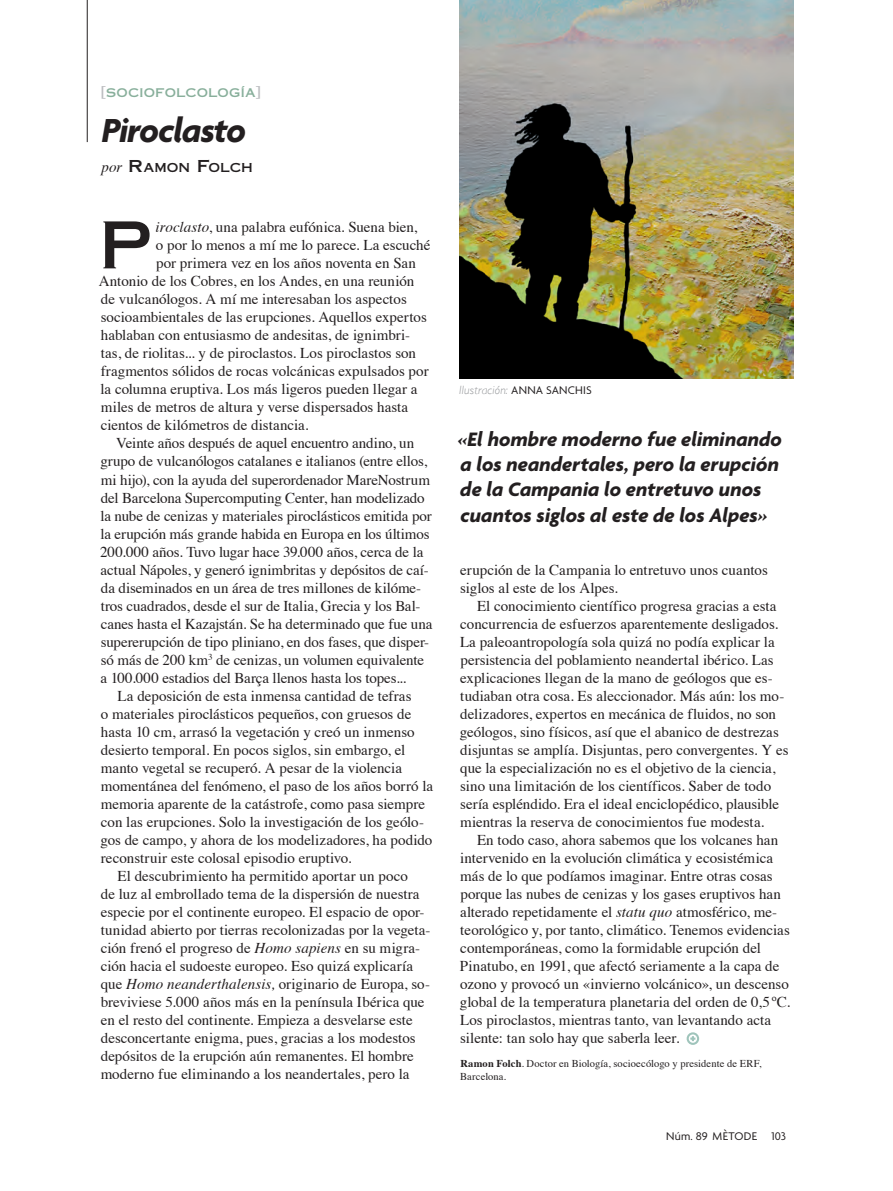
<style>
.page{position:relative;width:893px;height:1191px;background:#fff}
.page>*{position:absolute;margin:0;border:0;box-sizing:border-box;transform-origin:0 0}
.Text_caplletra{font:64.5px "Copperplate Thirty One AB";color:#231f20}
.t1{font:italic 700 36px "Agenda";letter-spacing:-.03em;color:#231f20}
.DESTACADO{font:italic 700 21px/25.2px "Agenda";color:#231f20}
.TEXT{font:15px/18px "Times";color:#231f20}
.Text_caplletra-2{font:15px "Times";color:#231f20}
.t2{font:12.3px "Copperplate Thirty One AB";color:#231f20}
.t3{font:italic 300 12px "Gill Sans";letter-spacing:.015em;color:#939598}
.SECCION{font:12px "Copperplate Thirty One AB";letter-spacing:.01em;color:#88af9b}
.t4{font:12px "Agenda";letter-spacing:.02em;color:#231f20}
.Firma{font:10.5px/13.5px "Times";letter-spacing:.01em;color:#231f20}
.s1{font-size:15px;color:#bcbdc0}
.s2{font-family:"Times";font-style:italic;font-size:15px}
.s3{font-size:16.5px}
.s4{font-style:italic}
.s5{font-family:"Agenda";font-weight:400;font-style:normal;color:#231f20}
.s6{font-weight:700}
</style>
<div class="page">
<div style="left:686px;top:1032px;width:13px;height:12px;border:2px solid #9fc4bb;border-radius:50%"></div>
<svg style="left:690px;top:1035px;width:5px;height:6px"></svg>
<hr style="left:87px;top:0;width:1px;height:142px;background:#231f20">
<img style="left:459px;top:0;width:334px;height:378px">
<p class="SECCION" style="left:100px;top:85px;width:162px"><span class="s1">[</span>SOCIOFOLCOLOGÍA<span class="s1">]</span></p>
<p class="t1" style="left:102px;top:108px;width:146px">Piroclasto</p>
<p class="t2" style="left:101px;top:160px;width:153px"><span class="s2">por</span> <span class="s3">R</span>AMON <span class="s3">F</span>OLCH</p>
<p class="Text_caplletra" style="left:98px;top:206px;width:55px">P</p>
<p class="Text_caplletra-2" style="left:156px;top:213px;width:263px"><span class="s4">iroclasto</span>, una palabra eufónica. Suena bien,</p>
<p class="Text_caplletra-2" style="left:156px;top:231px;width:276px">o por lo menos a mí me lo parece. La escuché</p>
<p class="Text_caplletra-2" style="left:156px;top:249px;width:261px">por primera vez en los años noventa en San</p>
<p class="Text_caplletra-2" style="left:99px;top:267px;width:317px">Antonio de los Cobres, en los Andes, en una reunión</p>
<p class="Text_caplletra-2" style="left:101px;top:285px;width:307px">de vulcanólogos. A mí me interesaban los aspectos</p>
<p class="Text_caplletra-2" style="left:101px;top:303px;width:327px">socioambientales de las erupciones. Aquellos expertos</p>
<p class="Text_caplletra-2" style="left:101px;top:321px;width:311px">hablaban con entusiasmo de andesitas, de ignimbri-</p>
<p class="Text_caplletra-2" style="left:101px;top:339px;width:317px">tas, de riolitas... y de piroclastos. Los piroclastos son</p>
<p class="Text_caplletra-2" style="left:101px;top:357px;width:329px">fragmentos sólidos de rocas volcánicas expulsados por</p>
<p class="Text_caplletra-2" style="left:100px;top:375px;width:319px">la columna eruptiva. Los más ligeros pueden llegar a</p>
<p class="Text_caplletra-2" style="left:101px;top:393px;width:309px">miles de metros de altura y verse dispersados hasta</p>
<p class="Text_caplletra-2" style="left:101px;top:411px;width:209px">cientos de kilómetros de distancia.</p>
<p class="TEXT" style="left:100px;top:433px;width:334px;text-indent:16px">Veinte años después de aquel encuentro andino, un grupo de vulcanólogos catalanes e italianos (entre ellos, mi hijo), con la ayuda del superordenador MareNostrum del Barcelona Supercomputing Center, han modelizado la nube de cenizas y materiales piroclásticos emitida por la erupción más grande habida en Europa en los últimos 200.000 años. Tuvo lugar hace 39.000 años, cerca de la actual Nápoles, y generó ignimbritas y depósitos de caí&shy;da diseminados en un área de tres millones de kilóme&shy;tros cuadrados, desde el sur de Italia, Grecia y los Bal&shy;canes hasta el Kazajstán. Se ha determinado que fue una supererupción de tipo pliniano, en dos fases, que disper&shy;só más de 200 km<sup>3</sup> de cenizas, un volumen equivalente a 100.000 estadios del Barça llenos hasta los topes...</p>
<p class="TEXT" style="left:100px;top:685px;width:334px;text-indent:17px">La deposición de esta inmensa cantidad de tefras<br>o materiales piroclásticos pequeños, con gruesos de hasta 10 cm, arrasó la vegetación y creó un inmenso desierto temporal. En pocos siglos, sin embargo, el manto vegetal se recuperó. A pesar de la violencia momentánea del fenómeno, el paso de los años borró la memoria aparente de la catástrofe, como pasa siempre con las erupciones. Solo la investigación de los geólo&shy;gos de campo, y ahora de los modelizadores, ha podido reconstruir este colosal episodio eruptivo.</p>
<p class="TEXT" style="left:101px;top:865px;width:331px;text-indent:17px">El descubrimiento ha permitido aportar un poco<br>de luz al embrollado tema de la dispersión de nuestra especie por el continente europeo. El espacio de opor&shy;tunidad abierto por tierras recolonizadas por la vegeta&shy;ción frenó el progreso de <span class="s4">Homo sapiens</span> en su migra&shy;ción hacia el sudoeste europeo. Eso quizá explicaría que <span class="s4">Homo neanderthalensis,</span> originario de Europa, so&shy;breviviese 5.000 años más en la península Ibérica que en el resto del continente. Empieza a desvelarse este desconcertante enigma, pues, gracias a los modestos depósitos de la erupción aún remanentes. El hombre moderno fue eliminando a los neandertales, pero la</p>
<p class="t3" style="left:459px;top:383px;width:134px">Ilustración: <span class="s5">ANNA SANCHIS</span></p>
<p class="DESTACADO" style="left:458px;top:426px;width:325px">«El hombre moderno fue eliminando a los neandertales, pero la erupción de la Campania lo entretuvo unos cuantos siglos al este de los Alpes»</p>
<p class="TEXT" style="left:460px;top:559px;width:309px">erupción de la Campania lo entretuvo unos cuantos siglos al este de los Alpes.</p>
<p class="TEXT" style="left:460px;top:595px;width:330px;text-indent:17px">El conocimiento científico progresa gracias a esta concurrencia de esfuerzos aparentemente desligados.<br>La paleoantropología sola quizá no podía explicar la persistencia del poblamiento neandertal ibérico. Las explicaciones llegan de la mano de geólogos que es&shy;tudiaban otra cosa. Es aleccionador. Más aún: los mo&shy;delizadores, expertos en mecánica de fluidos, no son geólogos, sino físicos, así que el abanico de destrezas disjuntas se amplía. Disjuntas, pero convergentes. Y es que la especialización no es el objetivo de la ciencia, sino una limitación de los científicos. Saber de todo sería espléndido. Era el ideal enciclopédico, plausible mientras la reserva de conocimientos fue modesta.</p>
<p class="TEXT" style="left:460px;top:829px;width:332px;text-indent:17px">En todo caso, ahora sabemos que los volcanes han intervenido en la evolución climática y ecosistémica más de lo que podíamos imaginar. Entre otras cosas porque las nubes de cenizas y los gases eruptivos han alterado repetidamente el <span class="s4">statu quo</span> atmosférico, me&shy;teorológico y, por tanto, climático. Tenemos evidencias contemporáneas, como la formidable erupción del Pinatubo, en 1991, que afectó seriamente a la capa de ozono y provocó un «invierno volcánico», un descenso global de la temperatura planetaria del orden de 0,5ºC.<br>Los piroclastos, mientras tanto, van levantando acta silente: tan solo hay que saberla leer.</p>
<p class="Firma" style="left:460px;top:1055px;width:303px"><span class="s6">Ramon Folch</span>. Doctor en Biología, socioecólogo y presidente de ERF,<br>Barcelona.</p>
<p class="t4" style="left:666px;top:1129px;width:122px">Núm. 89 MÈTODE 103</p>
</div>
